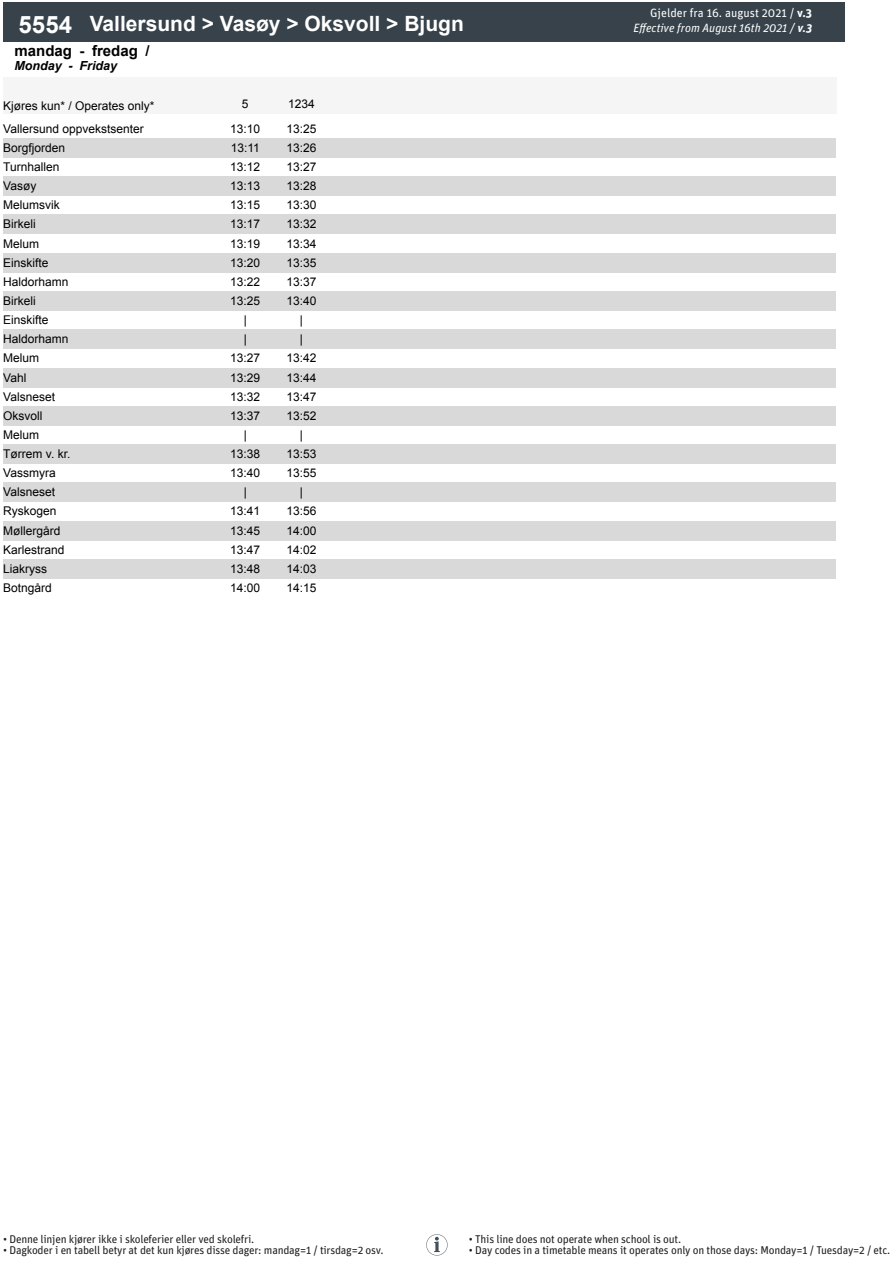
<style>
.page{position:relative;width:893px;height:1263px;background:#fff}
.page>*{position:absolute;margin:0;border:0;box-sizing:border-box;transform-origin:0 0}
.t1{font:700 21px "Arial";color:#fff}
.t2{font:700 15px "Arial";color:#000}
.t3{font:italic 700 12.45px "Arial";color:#000}
.t4{font:12px "Arial";color:#000}
.t5{font:italic 12px/14.4px "Unit Pro";color:#fff;text-align:right}
.t6{font:11.25px "Unit Pro";letter-spacing:-.02em;color:#231f20}
.s1{font-size:24px}
.s2{font-style:normal}
.s3{font-weight:700;font-style:normal}
.s4{font-weight:700}
</style>
<div class="page">
<div style="left:3px;top:138px;width:833px;height:20px;background:#d9d9d9"></div>
<div style="left:3px;top:177px;width:833px;height:19px;background:#d9d9d9"></div>
<div style="left:3px;top:215px;width:833px;height:19px;background:#d9d9d9"></div>
<div style="left:3px;top:253px;width:833px;height:19px;background:#d9d9d9"></div>
<div style="left:3px;top:291px;width:833px;height:20px;background:#d9d9d9"></div>
<div style="left:3px;top:330px;width:833px;height:19px;background:#d9d9d9"></div>
<div style="left:3px;top:368px;width:833px;height:19px;background:#d9d9d9"></div>
<div style="left:3px;top:406px;width:833px;height:19px;background:#d9d9d9"></div>
<div style="left:3px;top:444px;width:833px;height:20px;background:#d9d9d9"></div>
<div style="left:3px;top:483px;width:833px;height:19px;background:#d9d9d9"></div>
<div style="left:3px;top:521px;width:833px;height:19px;background:#d9d9d9"></div>
<div style="left:3px;top:559px;width:833px;height:19px;background:#d9d9d9"></div>
<div style="left:3px;top:78px;width:214px;height:36px;background:#f5f5f5"></div>
<div style="left:217px;top:78px;width:56px;height:36px;background:#f5f5f5"></div>
<div style="left:273px;top:78px;width:57px;height:36px;background:#f5f5f5"></div>
<div style="left:330px;top:78px;width:56px;height:36px;background:#f5f5f5"></div>
<div style="left:386px;top:78px;width:56px;height:36px;background:#f5f5f5"></div>
<div style="left:442px;top:78px;width:56px;height:36px;background:#f5f5f5"></div>
<div style="left:498px;top:78px;width:57px;height:36px;background:#f5f5f5"></div>
<div style="left:555px;top:78px;width:56px;height:36px;background:#f5f5f5"></div>
<div style="left:611px;top:78px;width:56px;height:36px;background:#f5f5f5"></div>
<div style="left:667px;top:78px;width:57px;height:36px;background:#f5f5f5"></div>
<div style="left:724px;top:78px;width:56px;height:36px;background:#f5f5f5"></div>
<div style="left:780px;top:78px;width:56px;height:36px;background:#f5f5f5"></div>
<div style="left:3px;top:2px;width:85px;height:40px;background:#37424a"></div>
<div style="left:88px;top:2px;width:757px;height:40px;background:#37424a"></div>
<svg style="left:426px;top:1234px;width:22px;height:21px"></svg>
<p class="t1" style="left:19px;top:9px;width:447px"><span class="s1">5554</span> Vallersund &gt; Vasøy &gt; Oksvoll &gt; Bjugn</p>
<p class="t2" style="left:15px;top:40px;width:137px">mandag - fredag /</p>
<p class="t3" style="left:15px;top:57px;width:104px">Monday - Friday</p>
<p class="t4" style="left:3px;top:98px;width:153px">Kjøres kun* / Operates only*</p>
<p class="t4" style="left:242px;top:96px;width:8px">5</p>
<p class="t4" style="left:288px;top:96px;width:28px">1234</p>
<p class="t4" style="left:3px;top:120px;width:142px">Vallersund oppvekstsenter</p>
<p class="t4" style="left:230px;top:120px;width:32px">13:10</p>
<p class="t4" style="left:286px;top:120px;width:32px">13:25</p>
<p class="t4" style="left:3px;top:139px;width:64px">Borgfjorden</p>
<p class="t4" style="left:231px;top:139px;width:31px">13:11</p>
<p class="t4" style="left:286px;top:139px;width:32px">13:26</p>
<p class="t4" style="left:3px;top:159px;width:58px">Turnhallen</p>
<p class="t4" style="left:230px;top:159px;width:32px">13:12</p>
<p class="t4" style="left:286px;top:159px;width:32px">13:27</p>
<p class="t4" style="left:3px;top:178px;width:35px">Vasøy</p>
<p class="t4" style="left:230px;top:178px;width:32px">13:13</p>
<p class="t4" style="left:286px;top:178px;width:32px">13:28</p>
<p class="t4" style="left:3px;top:197px;width:58px">Melumsvik</p>
<p class="t4" style="left:230px;top:197px;width:32px">13:15</p>
<p class="t4" style="left:286px;top:197px;width:32px">13:30</p>
<p class="t4" style="left:3px;top:216px;width:34px">Birkeli</p>
<p class="t4" style="left:230px;top:216px;width:32px">13:17</p>
<p class="t4" style="left:286px;top:216px;width:32px">13:32</p>
<p class="t4" style="left:3px;top:235px;width:37px">Melum</p>
<p class="t4" style="left:230px;top:235px;width:32px">13:19</p>
<p class="t4" style="left:286px;top:235px;width:32px">13:34</p>
<p class="t4" style="left:3px;top:254px;width:47px">Einskifte</p>
<p class="t4" style="left:230px;top:254px;width:32px">13:20</p>
<p class="t4" style="left:286px;top:254px;width:32px">13:35</p>
<p class="t4" style="left:3px;top:273px;width:67px">Haldorhamn</p>
<p class="t4" style="left:230px;top:273px;width:32px">13:22</p>
<p class="t4" style="left:286px;top:273px;width:32px">13:37</p>
<p class="t4" style="left:3px;top:292px;width:34px">Birkeli</p>
<p class="t4" style="left:230px;top:292px;width:32px">13:25</p>
<p class="t4" style="left:286px;top:292px;width:32px">13:40</p>
<p class="t4" style="left:3px;top:312px;width:47px">Einskifte</p>
<p class="t4" style="left:244px;top:312px;width:5px">|</p>
<p class="t4" style="left:300px;top:312px;width:5px">|</p>
<p class="t4" style="left:3px;top:331px;width:67px">Haldorhamn</p>
<p class="t4" style="left:244px;top:331px;width:5px">|</p>
<p class="t4" style="left:300px;top:331px;width:5px">|</p>
<p class="t4" style="left:3px;top:350px;width:37px">Melum</p>
<p class="t4" style="left:230px;top:350px;width:32px">13:27</p>
<p class="t4" style="left:286px;top:350px;width:32px">13:42</p>
<p class="t4" style="left:3px;top:369px;width:25px">Vahl</p>
<p class="t4" style="left:230px;top:369px;width:32px">13:29</p>
<p class="t4" style="left:286px;top:369px;width:32px">13:44</p>
<p class="t4" style="left:3px;top:388px;width:53px">Valsneset</p>
<p class="t4" style="left:230px;top:388px;width:32px">13:32</p>
<p class="t4" style="left:286px;top:388px;width:32px">13:47</p>
<p class="t4" style="left:3px;top:407px;width:41px">Oksvoll</p>
<p class="t4" style="left:230px;top:407px;width:32px">13:37</p>
<p class="t4" style="left:286px;top:407px;width:32px">13:52</p>
<p class="t4" style="left:3px;top:426px;width:37px">Melum</p>
<p class="t4" style="left:244px;top:426px;width:5px">|</p>
<p class="t4" style="left:300px;top:426px;width:5px">|</p>
<p class="t4" style="left:3px;top:446px;width:69px">Tørrem v. kr.</p>
<p class="t4" style="left:230px;top:446px;width:32px">13:38</p>
<p class="t4" style="left:286px;top:446px;width:32px">13:53</p>
<p class="t4" style="left:3px;top:465px;width:54px">Vassmyra</p>
<p class="t4" style="left:230px;top:465px;width:32px">13:40</p>
<p class="t4" style="left:286px;top:465px;width:32px">13:55</p>
<p class="t4" style="left:3px;top:484px;width:53px">Valsneset</p>
<p class="t4" style="left:244px;top:484px;width:5px">|</p>
<p class="t4" style="left:300px;top:484px;width:5px">|</p>
<p class="t4" style="left:3px;top:503px;width:55px">Ryskogen</p>
<p class="t4" style="left:230px;top:503px;width:32px">13:41</p>
<p class="t4" style="left:286px;top:503px;width:32px">13:56</p>
<p class="t4" style="left:3px;top:522px;width:59px">Møllergård</p>
<p class="t4" style="left:230px;top:522px;width:32px">13:45</p>
<p class="t4" style="left:286px;top:522px;width:32px">14:00</p>
<p class="t4" style="left:3px;top:541px;width:63px">Karlestrand</p>
<p class="t4" style="left:230px;top:541px;width:32px">13:47</p>
<p class="t4" style="left:286px;top:541px;width:32px">14:02</p>
<p class="t4" style="left:3px;top:560px;width:45px">Liakryss</p>
<p class="t4" style="left:230px;top:560px;width:32px">13:48</p>
<p class="t4" style="left:286px;top:560px;width:32px">14:03</p>
<p class="t4" style="left:3px;top:579px;width:50px">Botngård</p>
<p class="t4" style="left:230px;top:579px;width:32px">14:00</p>
<p class="t4" style="left:286px;top:579px;width:32px">14:15</p>
<p class="t5" style="left:633px;top:5px;width:180px"><span class="s2">Gjelder fra 16. august 2021 /</span> <span class="s3">v.3<br></span>Effective from August 16th 2021 / <span class="s4">v.3</span></p>
<p class="t6" style="left:3px;top:1231px;width:253px">• Denne linjen kjører ikke i skoleferier eller ved skolefri.</p>
<p class="t6" style="left:3px;top:1243px;width:382px">• Dagkoder i en tabell betyr at det kun kjøres disse dager: mandag=1 / tirsdag=2 osv.</p>
<p class="t6" style="left:469px;top:1231px;width:214px">• This line does not operate when school is out.</p>
<p class="t6" style="left:469px;top:1243px;width:423px">• Day codes in a timetable means it operates only on those days: Monday=1 / Tuesday=2 / etc.</p>
</div>
